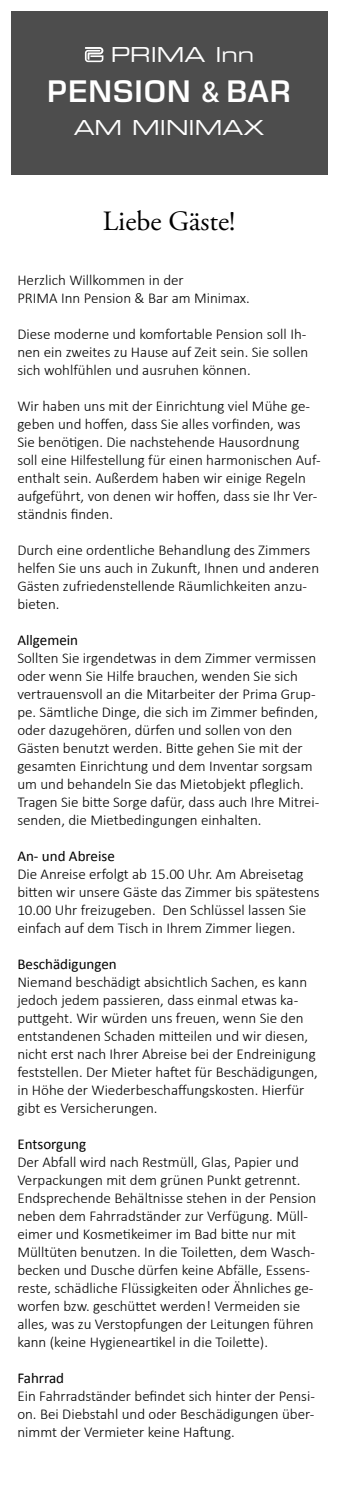
<style>
.page{position:relative;width:338px;height:1500px;background:#fff}
.page>*{position:absolute;margin:0;border:0;box-sizing:border-box;transform-origin:0 0}
.t1{font:600 29.94px "Eurostile LT Pro";letter-spacing:.01em;color:#fff}
.t2{font:27.9px "Adobe Garamond Pro";color:#000}
.t3{font:20.7px "Eurostile LTW03 Extended 2";color:#fff}
.t4{font:300 15px/18px "Calibri";color:#000}
.t5{font:15px "Calibri";color:#000}
.s1{font-family:"Formata";font-weight:400;font-size:29.73px}
</style>
<div class="page">
<div style="left:11px;top:11px;width:316px;height:163px;background:#4d4d4d"></div>
<svg style="left:85px;top:47px;width:18px;height:15px"></svg>
<h3 class="t3" style="left:111px;top:41px;width:145px">PRIMA Inn</h3>
<h1 class="t1" style="left:47px;top:73px;width:246px">PENSION <span class="s1">&amp;</span> BAR</h1>
<h3 class="t3" style="left:74px;top:113px;width:192px">AM MINIMAX</h3>
<h2 class="t2" style="left:103px;top:204px;width:134px">Liebe Gäste!</h2>
<p class="t4" style="left:17px;top:271px;width:234px">Herzlich Willkommen in der<br>PRIMA Inn Pension &amp; Bar am Minimax.</p>
<p class="t4" style="left:17px;top:325px;width:292px">Diese moderne und komfortable Pension soll Ih&shy;nen ein zweites zu Hause auf Zeit sein. Sie sollen sich wohlfühlen und ausruhen können.</p>
<p class="t4" style="left:17px;top:397px;width:304px">Wir haben uns mit der Einrichtung viel Mühe ge&shy;geben und hoffen, dass Sie alles vorfinden, was Sie benötigen. Die nachstehende Hausordnung soll eine Hilfestellung für einen harmonischen Auf&shy;enthalt sein. Außerdem haben wir einige Regeln aufgeführt, von denen wir hoffen, dass sie Ihr Ver&shy;ständnis finden.</p>
<p class="t4" style="left:17px;top:541px;width:303px">Durch eine ordentliche Behandlung des Zimmers helfen Sie uns auch in Zukunft, Ihnen und anderen Gästen zufriedenstellende Räumlichkeiten anzu&shy;bieten.</p>
<p class="t5" style="left:17px;top:630px;width:62px">Allgemein</p>
<p class="t4" style="left:17px;top:649px;width:303px">Sollten Sie irgendetwas in dem Zimmer vermissen oder wenn Sie Hilfe brauchen, wenden Sie sich vertrauensvoll an die Mitarbeiter der Prima Grup&shy;pe. Sämtliche Dinge, die sich im Zimmer befinden, oder dazugehören, dürfen und sollen von den Gästen benutzt werden. Bitte gehen Sie mit der gesamten Einrichtung und dem Inventar sorgsam um und behandeln Sie das Mietobjekt pfleglich.<br>Tragen Sie bitte Sorge dafür, dass auch Ihre Mitrei&shy;senden, die Mietbedingungen einhalten.</p>
<p class="t5" style="left:17px;top:846px;width:99px">An- und Abreise</p>
<p class="t4" style="left:17px;top:865px;width:303px">Die Anreise erfolgt ab 15.00 Uhr. Am Abreisetag bitten wir unsere Gäste das Zimmer bis spätestens 10.00 Uhr freizugeben. Den Schlüssel lassen Sie einfach auf dem Tisch in Ihrem Zimmer liegen.</p>
<p class="t5" style="left:17px;top:954px;width:101px">Beschädigungen</p>
<p class="t4" style="left:17px;top:973px;width:302px">Niemand beschädigt absichtlich Sachen, es kann jedoch jedem passieren, dass einmal etwas ka&shy;puttgeht. Wir würden uns freuen, wenn Sie den entstandenen Schaden mitteilen und wir diesen, nicht erst nach Ihrer Abreise bei der Endreinigung feststellen. Der Mieter haftet für Beschädigungen, in Höhe der Wiederbeschaffungskosten. Hierfür gibt es Versicherungen.</p>
<p class="t5" style="left:17px;top:1134px;width:70px">Entsorgung</p>
<p class="t4" style="left:17px;top:1153px;width:300px">Der Abfall wird nach Restmüll, Glas, Papier und Verpackungen mit dem grünen Punkt getrennt.<br>Endsprechende Behältnisse stehen in der Pension neben dem Fahrradständer zur Verfügung. Müll&shy;eimer und Kosmetikeimer im Bad bitte nur mit Mülltüten benutzen. In die Toiletten, dem Wasch&shy;becken und Dusche dürfen keine Abfälle, Essens&shy;reste, schädliche Flüssigkeiten oder Ähnliches ge&shy;worfen bzw. geschüttet werden! Vermeiden sie alles, was zu Verstopfungen der Leitungen führen kann (keine Hygieneartikel in die Toilette).</p>
<p class="t5" style="left:17px;top:1368px;width:48px">Fahrrad</p>
<p class="t4" style="left:17px;top:1387px;width:299px;text-align:justify">Ein Fahrradständer befindet sich hinter der Pensi&shy;on. Bei Diebstahl und oder Beschädigungen über&shy;nimmt der Vermieter keine Haftung.</p>
</div>
